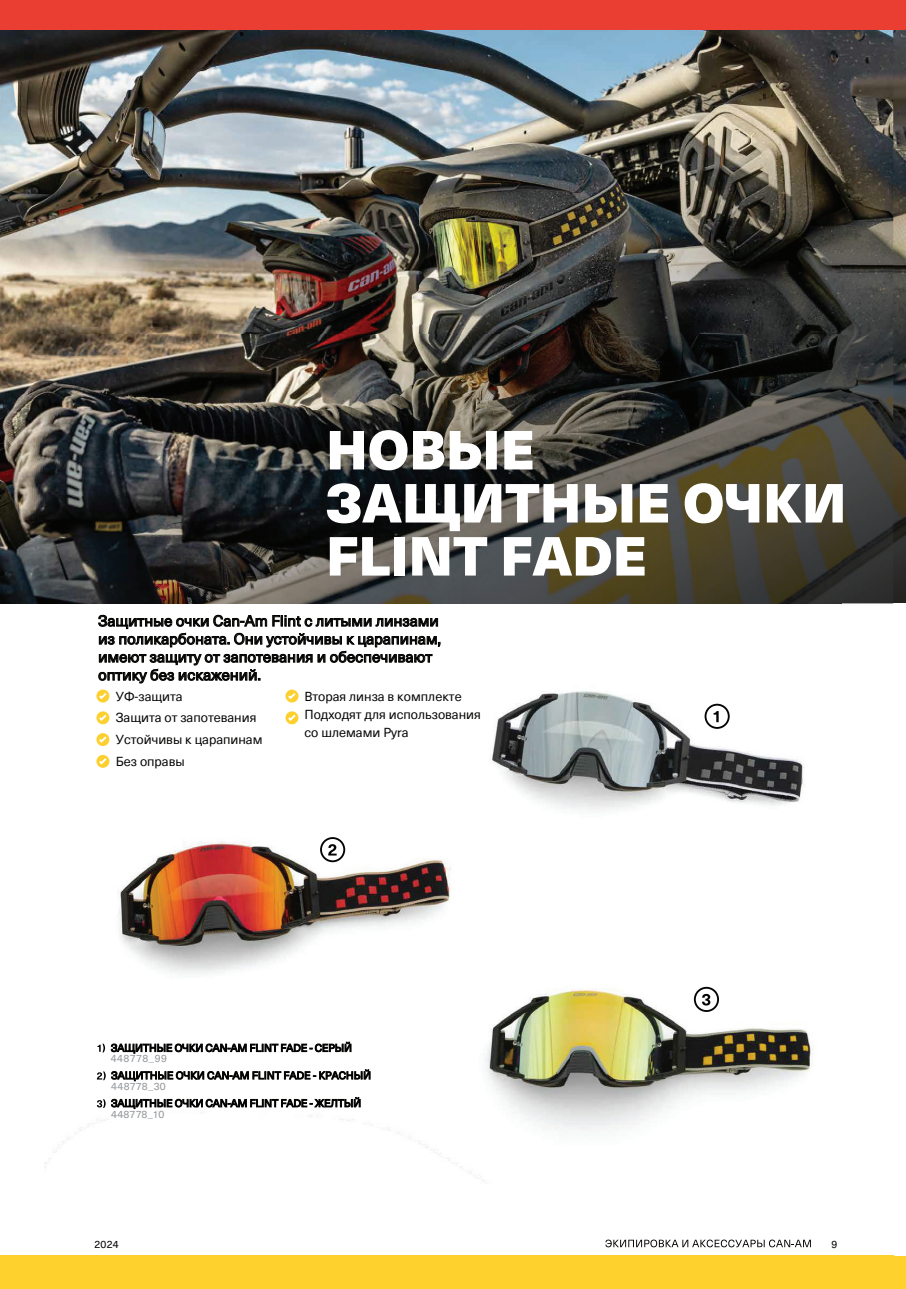
<style>
.page{position:relative;width:906px;height:1289px;background:#fff}
.page>*{position:absolute;margin:0;border:0;box-sizing:border-box;transform-origin:0 0}
.t1{font:15px/18px "Neue Haas Unica W1 G";letter-spacing:.005em;color:#040503}
.t2{font:12.75px/21.8px "Neue Haas Unica W1 G";color:#040503}
.t3{font:10.5px "Neue Haas Unica W1 G";letter-spacing:-.01em;color:#040503}
.t4{font:10.5px "Neue Haas Unica W1 G";letter-spacing:.03em;color:#95999c}
.t5{font:10.5px "Neue Haas Unica W1 G";letter-spacing:.01em;color:#95999c}
</style>
<div class="page">
<img style="left:0;top:29px;width:906px;height:574px">
<img style="left:45px;top:692px;width:525px;height:490px">
<img style="left:570px;top:691px;width:244px;height:441px">
<svg style="left:605px;top:1239px;width:206px;height:8px"></svg>
<svg style="left:96px;top:689px;width:13px;height:13px"></svg>
<svg style="left:97px;top:691px;width:11px;height:9px"></svg>
<div style="left:96px;top:711px;width:13px;height:13px;background:#fed02f;border-radius:50%"></div>
<svg style="left:97px;top:712px;width:11px;height:10px"></svg>
<svg style="left:96px;top:733px;width:13px;height:13px"></svg>
<svg style="left:97px;top:734px;width:11px;height:10px"></svg>
<svg style="left:96px;top:754px;width:13px;height:13px"></svg>
<svg style="left:97px;top:756px;width:11px;height:10px"></svg>
<svg style="left:285px;top:689px;width:13px;height:13px"></svg>
<svg style="left:286px;top:691px;width:11px;height:9px"></svg>
<div style="left:285px;top:711px;width:13px;height:13px;background:#fed02f;border-radius:50%"></div>
<svg style="left:286px;top:712px;width:11px;height:10px"></svg>
<svg style="left:97px;top:1043px;width:8px;height:9px"></svg>
<svg style="left:97px;top:1071px;width:9px;height:9px"></svg>
<svg style="left:97px;top:1099px;width:9px;height:8px"></svg>
<svg style="left:330px;top:430px;width:77px;height:40px"></svg>
<svg style="left:413px;top:431px;width:31px;height:38px"></svg>
<svg style="left:450px;top:431px;width:47px;height:38px"></svg>
<svg style="left:504px;top:431px;width:28px;height:38px"></svg>
<svg style="left:327px;top:483px;width:250px;height:48px"></svg>
<svg style="left:585px;top:484px;width:47px;height:38px"></svg>
<svg style="left:640px;top:484px;width:28px;height:38px"></svg>
<svg style="left:684px;top:483px;width:75px;height:40px"></svg>
<svg style="left:767px;top:484px;width:75px;height:38px"></svg>
<svg style="left:330px;top:537px;width:59px;height:38px"></svg>
<div style="left:394px;top:537px;width:11px;height:38px;background:#fff"></div>
<svg style="left:412px;top:537px;width:75px;height:38px"></svg>
<svg style="left:504px;top:537px;width:140px;height:38px"></svg>
<svg style="left:705px;top:704px;width:24px;height:24px"></svg>
<svg style="left:713px;top:711px;width:5px;height:11px"></svg>
<div style="left:704px;top:703px;width:25px;height:26px;border:2px solid #040503;border-radius:50%"></div>
<svg style="left:695px;top:987px;width:23px;height:24px"></svg>
<svg style="left:702px;top:993px;width:8px;height:12px"></svg>
<div style="left:694px;top:986px;width:25px;height:25px;border:2px solid #040503;border-radius:50%"></div>
<svg style="left:321px;top:838px;width:23px;height:23px"></svg>
<svg style="left:328px;top:844px;width:9px;height:11px"></svg>
<div style="left:320px;top:837px;width:25px;height:25px;border:2px solid #040503;border-radius:50%"></div>
<div style="left:0;top:1255px;width:893px;height:21px;background:#fed02f"></div>
<div style="left:0;top:0;width:906px;height:29px;background:#eb3e33"></div>
<div style="left:0;top:1256px;width:906px;height:32px;background:#ffd12c"></div>
<p class="t1" style="left:98px;top:611px;width:344px">Защитные очки Can-Am Flint с литыми линзами из поликарбоната. Они устойчивы к царапинам, имеют защиту от запотевания и обеспечивают оптику без искажений.</p>
<p class="t2" style="left:116px;top:684px;width:148px">УФ-защита<br>Защита от запотевания<br>Устойчивы к царапинам<br>Без оправы</p>
<p class="t2" style="left:304px;top:686px;width:178px;line-height:18.1px">Вторая линза в комплекте<br>Подходят для использования со шлемами Pyra</p>
<p class="t3" style="left:111px;top:1040px;width:242px">ЗАЩИТНЫЕ ОЧКИ CAN-AM FLINT FADE - СЕРЫЙ</p>
<p class="t4" style="left:111px;top:1050px;width:57px">448778_99</p>
<p class="t3" style="left:111px;top:1067px;width:261px">ЗАЩИТНЫЕ ОЧКИ CAN-AM FLINT FADE - КРАСНЫЙ</p>
<p class="t4" style="left:111px;top:1078px;width:56px">448778_30</p>
<p class="t3" style="left:111px;top:1095px;width:252px">ЗАЩИТНЫЕ ОЧКИ CAN-AM FLINT FADE - ЖЕЛТЫЙ</p>
<p class="t5" style="left:111px;top:1106px;width:55px">448778_10</p>
<p class="t3" style="left:94px;top:1236px;width:26px">2024</p>
<p class="t3" style="left:831px;top:1236px;width:7px">9</p>
</div>
